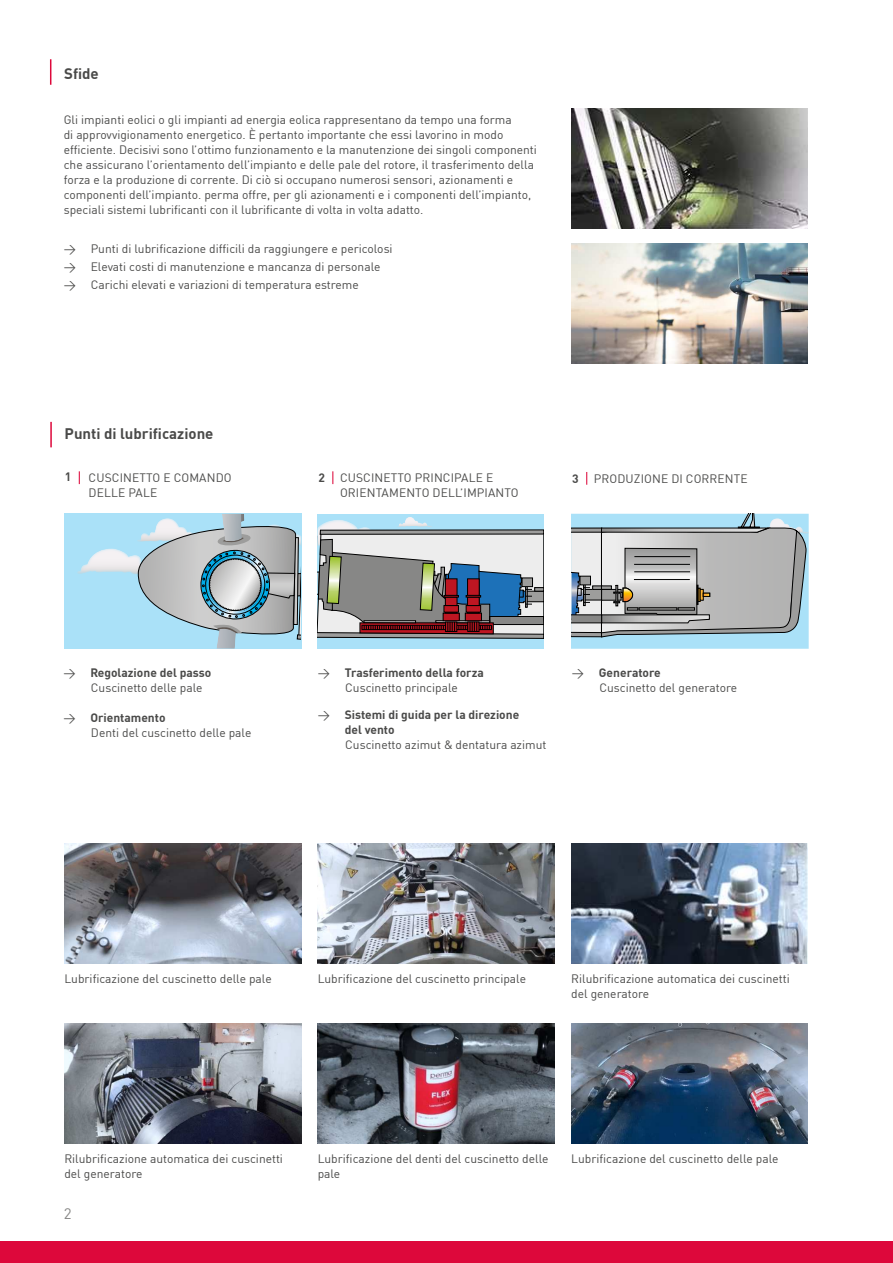
<style>
.page{position:relative;width:893px;height:1263px;background:#fff}
.page>*{position:absolute;margin:0;border:0;box-sizing:border-box;transform-origin:0 0}
.t1{font:700 15px "DIN Pro";color:#4a4a49}
.t2{font:15px "DIN Pro";color:#878786}
.t3{font:12px/15px "DIN Pro";color:#4a4a49}
.t4{font:700 12px/15px "DIN Pro";color:#4a4a49;text-align:center}
.s1{font-weight:700}
.s2{font-weight:400}
</style>
<div class="page">
<div style="left:0;top:1242px;width:893px;height:21px;background:#dd083b"></div>
<img style="left:64px;top:844px;width:237px;height:120px">
<img style="left:64px;top:1024px;width:237px;height:120px">
<img style="left:318px;top:844px;width:236px;height:120px">
<img style="left:318px;top:1024px;width:236px;height:120px">
<img style="left:571px;top:844px;width:237px;height:120px">
<img style="left:571px;top:1024px;width:237px;height:120px">
<div style="left:64px;top:514px;width:237px;height:135px;background:#aae1f8"></div>
<svg style="left:77px;top:514px;width:224px;height:135px"></svg>
<div style="left:318px;top:514px;width:226px;height:134px;background:#aae1f8"></div>
<svg style="left:318px;top:517px;width:226px;height:122px;background:#989ba0"></svg>
<svg style="left:571px;top:514px;width:238px;height:135px;background:#abb7bc"></svg>
<img style="left:571px;top:244px;width:237px;height:120px">
<img style="left:571px;top:109px;width:237px;height:120px">
<svg style="left:50px;top:59px;width:1px;height:26px"></svg>
<hr style="left:50px;top:422px;width:2px;height:25px;background:#dd083b">
<svg style="left:79px;top:471px;width:1px;height:13px"></svg>
<svg style="left:332px;top:471px;width:1px;height:13px"></svg>
<svg style="left:586px;top:472px;width:1px;height:13px"></svg>
<p class="t1" style="left:64px;top:62px;width:36px">S昀椀de</p>
<p class="t3" style="left:64px;top:111px;width:475px">Gli impianti eolici o gli impianti ad energia eolica rappresentano da tempo una forma<br>di approvvigionamento energetico. È pertanto importante che essi lavorino in modo<br>ef昀椀ciente. Decisivi sono l’ottimo funzionamento e la manutenzione dei singoli componenti che assicurano l’orientamento dell’impianto e delle pale del rotore, il trasferimento della forza e la produzione di corrente. Di ciò si occupano numerosi sensori, azionamenti e componenti dell’impianto. perma offre, per gli azionamenti e i componenti dell’impianto, speciali sistemi lubri昀椀canti con il lubri昀椀cante di volta in volta adatto.</p>
<p class="t3" style="left:64px;top:240px;width:330px">→ Punti di lubri昀椀cazione dif昀椀cili da raggiungere e pericolosi</p>
<p class="t3" style="left:64px;top:258px;width:318px">→ Elevati costi di manutenzione e mancanza di personale</p>
<p class="t3" style="left:64px;top:276px;width:297px">→ Carichi elevati e variazioni di temperatura estreme</p>
<p class="t1" style="left:65px;top:422px;width:150px">Punti di lubri昀椀cazione</p>
<p class="t4" style="left:65px;top:469px;width:8px">1</p>
<p class="t4" style="left:318px;top:471px;width:8px">2</p>
<p class="t4" style="left:572px;top:471px;width:8px">3</p>
<p class="t3" style="left:594px;top:470px;width:155px">PRODUZIONE DI CORRENTE</p>
<p class="t3" style="left:89px;top:470px;width:145px">CUSCINETTO E COMANDO<br>DELLE PALE</p>
<p class="t3" style="left:340px;top:470px;width:180px">CUSCINETTO PRINCIPALE E<br>ORIENTAMENTO DELL’IMPIANTO</p>
<p class="t3" style="left:91px;top:665px;width:122px;text-indent:-28px">→ <span class="s1">Regolazione del passo<br></span>Cuscinetto delle pale</p>
<p class="t3" style="left:91px;top:710px;width:162px;text-indent:-28px">→ <span class="s1">Orientamento<br></span>Denti del cuscinetto delle pale</p>
<p class="t4" style="left:318px;top:665px;width:168px"><span class="s2">→</span> Trasferimento della forza<br><span class="s2">Cuscinetto principale</span></p>
<p class="t4" style="left:345px;top:707px;width:176px;text-align:left;text-indent:-27px"><span class="s2">→</span> Sistemi di guida per la direzione del vento</p>
<p class="t3" style="left:345px;top:737px;width:203px">Cuscinetto azimut &amp; dentatura azimut</p>
<p class="t3" style="left:599px;top:665px;width:139px;text-indent:-28px">→ <span class="s1">Generatore<br></span>Cuscinetto del generatore</p>
<p class="t3" style="left:64px;top:970px;width:209px">Lubri昀椀cazione del cuscinetto delle pale</p>
<p class="t3" style="left:318px;top:970px;width:210px">Lubri昀椀cazione del cuscinetto principale</p>
<p class="t3" style="left:571px;top:970px;width:220px">Rilubri昀椀cazione automatica dei cuscinetti del generatore</p>
<p class="t3" style="left:64px;top:1150px;width:220px">Rilubri昀椀cazione automatica dei cuscinetti del generatore</p>
<p class="t2" style="left:64px;top:1205px;width:9px">2</p>
<p class="t3" style="left:318px;top:1150px;width:232px">Lubri昀椀cazione del denti del cuscinetto delle pale</p>
<p class="t3" style="left:571px;top:1150px;width:209px">Lubri昀椀cazione del cuscinetto delle pale</p>
</div>
